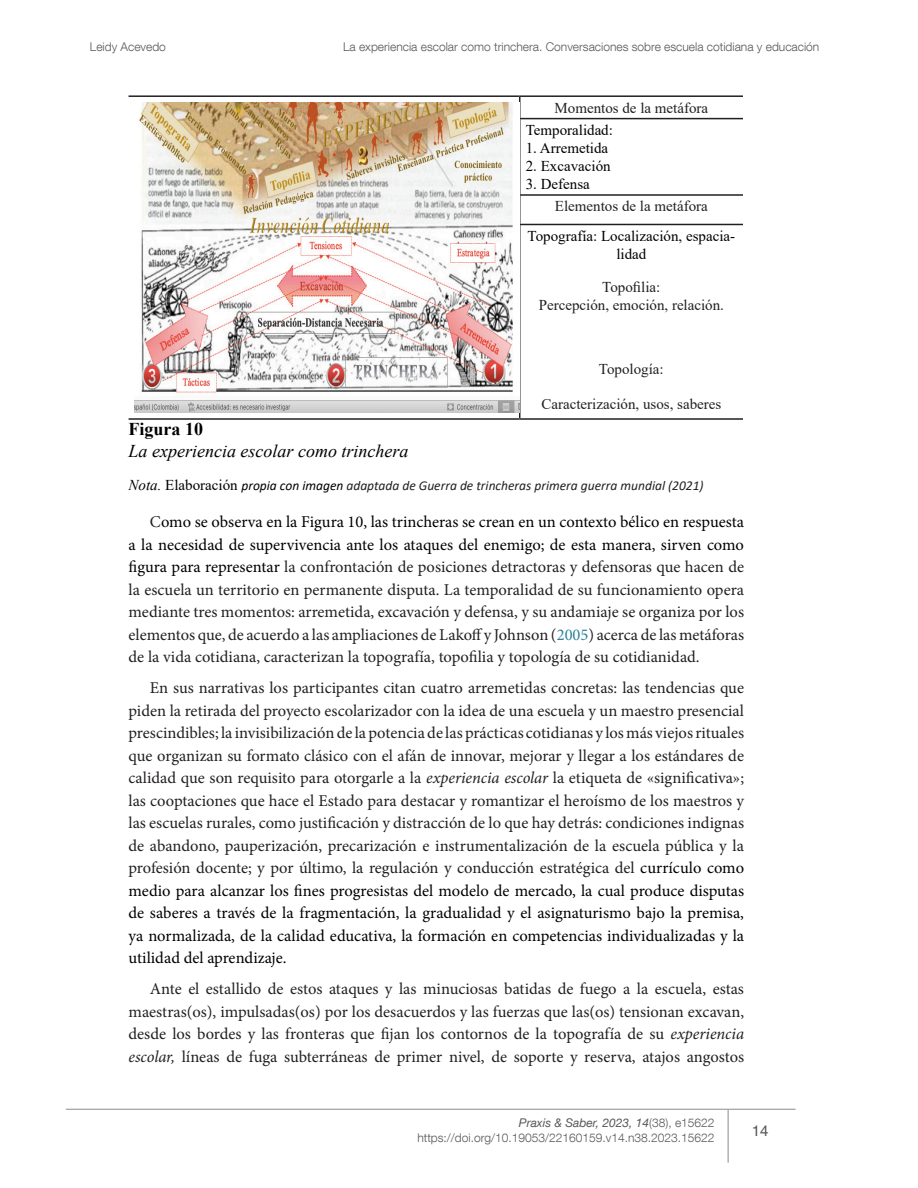
<style>
.page{position:relative;width:918px;height:1188px;background:#fff}
.page>*{position:absolute;margin:0;border:0;box-sizing:border-box;transform-origin:0 0}
.t1{font:italic 18px/21.6px "Times New Roman";color:#000}
.Texto_corrido{font:16.5px/22.5px "Minion Pro";color:#231f20;text-align:justify}
.t2{font:15px/18px "Times New Roman";color:#231f20;text-align:center}
.t3{font:15px/18px "Times New Roman";color:#000;text-align:center}
.t4{font:15px "Helvetica World";color:#57585a}
.t5{font:italic 13.5px "Calibri";color:#231f20}
.t6{font:300 12px/14.4px "Helvetica Neue LT Com";color:#57585a;text-align:right}
.s1{font-weight:700;font-style:normal}
.s2{font-family:"Times New Roman";font-size:15px;color:#000}
.s3{font-family:"Times New Roman";font-style:normal;font-size:15px;color:#000}
.s4{color:#000}
.s5{color:#298195}
.s6{font-style:italic}
.s7{font-weight:400;font-style:italic}
</style>
<div class="page">
<hr style="left:66px;top:1109px;width:730px;height:1px;background:#6c6d70">
<hr style="left:728px;top:1110px;width:1px;height:53px;background:#6c6d70">
<hr style="left:129px;top:95px;width:391px;height:2px;background:#231f20">
<hr style="left:520px;top:95px;width:223px;height:2px;background:#231f20">
<hr style="left:519px;top:118px;width:224px;height:1px;background:#231f20">
<hr style="left:519px;top:194px;width:224px;height:2px;background:#231f20">
<hr style="left:519px;top:224px;width:224px;height:1px;background:#231f20">
<hr style="left:519px;top:225px;width:1px;height:193px;background:#231f20">
<hr style="left:129px;top:418px;width:391px;height:2px;background:#231f20">
<hr style="left:520px;top:418px;width:223px;height:2px;background:#231f20">
<img style="left:135px;top:102px;width:385px;height:311px">
<p class="t6" style="left:90px;top:39px;width:78px">Leidy Acevedo</p>
<p class="t6" style="left:343px;top:39px;width:478px">La experiencia escolar como trinchera. Conversaciones sobre escuela cotidiana y educación</p>
<p class="t2" style="left:555px;top:98px;width:155px">Momentos de la metáfora</p>
<p class="t3" style="left:526px;top:121px;width:89px">Temporalidad:</p>
<p class="t3" style="left:526px;top:139px;width:84px">1. Arremetida</p>
<p class="t3" style="left:526px;top:157px;width:86px">2. Excavación</p>
<p class="t3" style="left:526px;top:175px;width:66px">3. Defensa</p>
<p class="t2" style="left:555px;top:197px;width:154px">Elementos de la metáfora</p>
<p class="t3" style="left:528px;top:226px;width:209px">Topografía: Localización, espacia&shy;lidad</p>
<p class="t2" style="left:539px;top:277px;width:187px">Topofilia:<br>Percepción, emoción, relación.</p>
<p class="t2" style="left:599px;top:360px;width:66px">Topología:</p>
<p class="t2" style="left:541px;top:394px;width:181px">Caracterización, usos, saberes</p>
<p class="t1" style="left:129px;top:418px;width:281px"><span class="s1">Figura 10<br></span>La experiencia escolar como trinchera</p>
<p class="t5" style="left:129px;top:476px;width:577px"><span class="s2">Nota.</span> <span class="s3">Elaboración</span> <span class="s4">propia con imagen</span> adaptada de Guerra de trincheras primera guerra mundial (2021)</p>
<p class="Texto_corrido" style="left:129px;top:511px;width:617px;text-indent:21px">C<span class="s4">omo se observa en la Figura 10, las trincheras se crean en un contexto bélico en respuesta a la necesidad de supervivencia ante los ataques del enemigo; de esta manera, sirven como figura para representar</span> la confrontación de posiciones detractoras y defensoras que hacen de la escuela un territorio en permanente disputa. La temporalidad de su funcionamiento opera mediante tres momentos: arremetida, excavación y defensa, y su andamiaje se organiza por los elementos que, de acuerdo a las ampliaciones de Lakoff y Johnson (<span class="s5">2005</span>) acerca de las metáforas de la vida cotidiana, caracterizan la topografía, topofilia y topología de su cotidianidad.</p>
<p class="Texto_corrido" style="left:129px;top:677px;width:617px;text-indent:21px">En sus narrativas los participantes citan cuatro arremetidas concretas: las tendencias que piden la retirada del proyecto escolarizador con la idea de una escuela y un maestro presencial prescindibles; la invisibilización de la potencia de las prácticas cotidianas y los más viejos rituales que organizan su formato clásico con el afán de innovar, mejorar y llegar a los estándares de calidad que son requisito para otorgarle a la <span class="s6">experiencia escolar</span> la etiqueta de «significativa»; las cooptaciones que hace el Estado para destacar y romantizar el heroísmo de los maestros y las escuelas rurales, como justificación y distracción de lo que hay detrás: condiciones indignas de abandono, pauperización, precarización e instrumentalización de la escuela pública y la profesión docente; y por último, la regulación y conducción estratégica del <span class="s4">currículo como medio para alcanzar los fines progresistas del modelo de mercado, la cual produce disputas de saberes a través de la fragmentación, la gradualidad y el asignaturismo bajo la premisa, ya normalizada, de la calidad educativa, la formación en competencias individualizadas y la utilidad del aprendizaje.</span></p>
<p class="Texto_corrido" style="left:129px;top:978px;width:617px;text-indent:21px">Ante el estallido de estos ataques y las minuciosas batidas de fuego a la escuela, estas maestras(os), impulsadas(os) por los desacuerdos y las fuerzas que las(os) tensionan excavan, desde los bordes y las fronteras que fijan los contornos de la topografía de su <span class="s6">experiencia escolar,</span> líneas de fuga subterráneas de primer nivel, de soporte y reserva, atajos angostos</p>
<p class="t6" style="left:417px;top:1115px;width:299px"><span class="s7">Praxis &amp; Saber, 2023, 14</span>(38), e15622 https://doi.org/10.19053/22160159.v14.n38.2023.15622</p>
<p class="t4" style="left:752px;top:1122px;width:18px">14</p>
</div>
